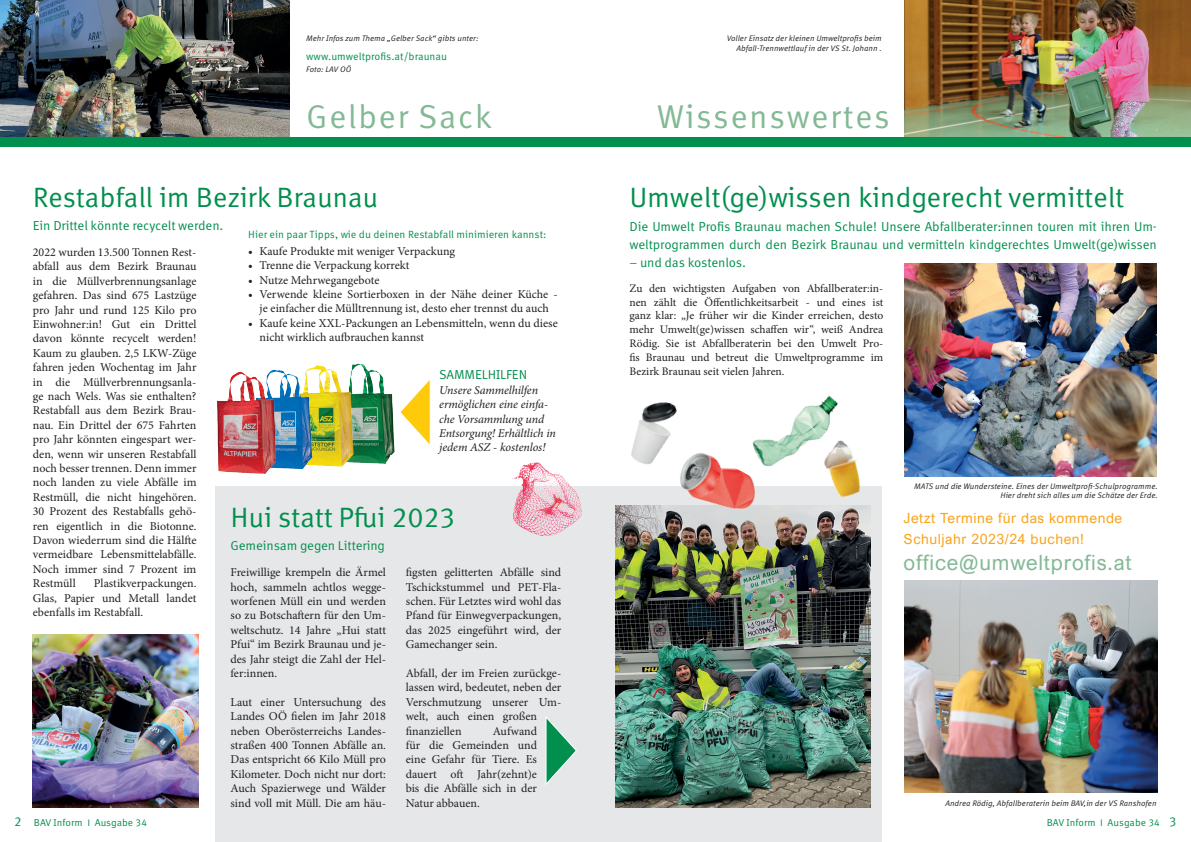
<style>
.page{position:relative;width:1191px;height:842px;background:#fff}
.page>*{position:absolute;margin:0;border:0;box-sizing:border-box;transform-origin:0 0}
.t1{font:33px "Meta Correspondence OT";letter-spacing:.04em;color:#84b995}
.t2{font:28px "Meta Correspondence OT";letter-spacing:-.01em;color:#008f4d}
.t3{font:21px "Arial Nova";letter-spacing:.04em;color:#84b995}
.t4{font:14px/21px "Arial Nova";letter-spacing:.04em;color:#f9a31b}
.t5{font:13px/18px "Meta Correspondence OT";letter-spacing:-.01em;color:#008f4d}
.t6{font:12px/14.4px "Minion Pro";color:#231f20;text-align:justify}
.t7{font:italic 12px/14.4px "Minion Pro";letter-spacing:-.01em;color:#231f20}
.t8{font:11.5px/13.8px "Minion Pro";color:#231f20;text-align:justify}
.t9{font:10.5px "Meta Correspondence OT";color:#008f4d}
.t10{font:10px "Meta Correspondence OT";color:#008f4d}
.t11{font:italic 8px/9.6px "Meta Correspondence OT";color:#231f20;text-align:right}
.s1{font-size:13px}
</style>
<div class="page">
<img style="left:0;top:0;width:289px;height:137px">
<div style="left:0;top:137px;width:604px;height:10px;background:#008f4d"></div>
<img style="left:904px;top:0;width:287px;height:137px">
<div style="left:585px;top:137px;width:606px;height:10px;background:#008f4d"></div>
<img style="left:752px;top:396px;width:86px;height:71px">
<div style="left:215px;top:486px;width:666px;height:356px;background:#e6e7e9"></div>
<img style="left:904px;top:264px;width:252px;height:212px">
<img style="left:33px;top:634px;width:166px;height:174px">
<img style="left:904px;top:580px;width:253px;height:213px">
<img style="left:615px;top:505px;width:255px;height:303px">
<svg style="left:545px;top:717px;width:32px;height:68px"></svg>
<svg style="left:400px;top:380px;width:31px;height:65px"></svg>
<img style="left:669px;top:444px;width:94px;height:81px">
<img style="left:817px;top:434px;width:43px;height:63px">
<img style="left:511px;top:462px;width:114px;height:81px">
<img style="left:613px;top:402px;width:81px;height:84px">
<img style="left:357px;top:363px;width:38px;height:101px">
<img style="left:315px;top:364px;width:42px;height:103px">
<img style="left:273px;top:367px;width:46px;height:102px">
<img style="left:217px;top:370px;width:63px;height:104px">
<p class="t11" style="left:306px;top:34px;width:174px">Mehr Infos zum Thema „Gelber Sack“ gibts unter:</p>
<p class="t9" style="left:306px;top:50px;width:142px">www.umweltprofis.at/braunau</p>
<p class="t11" style="left:306px;top:65px;width:46px">Foto: LAV OÖ</p>
<h1 class="t1" style="left:306px;top:97px;width:187px">Gelber Sack</h1>
<h2 class="t2" style="left:33px;top:180px;width:347px">Restabfall im Bezirk Braunau</h2>
<p class="t5" style="left:33px;top:217px;width:192px">Ein Drittel könnte recycelt werden.</p>
<p class="t6" style="left:33px;top:245px;width:165px">2022 wurden 13.500 Tonnen Rest&shy;abfall aus dem Bezirk Braunau in die Müllverbrennungsanlage gefahren. Das sind 675 Lastzüge pro Jahr und rund 125 Kilo pro Einwohner:in! Gut ein Drittel davon könnte recycelt werden!<br>Kaum zu glauben. 2,5 LKW-Züge fahren jeden Wochentag im Jahr in die Müllverbrennungsanla&shy;ge nach Wels. Was sie enthalten?<br>Restabfall aus dem Bezirk Brau&shy;nau. Ein Drittel der 675 Fahrten pro Jahr könnten eingespart wer&shy;den, wenn wir unseren Restabfall noch besser trennen. Denn immer noch landen zu viele Abfälle im Restmüll, die nicht hingehören.<br>30 Prozent des Restabfalls gehö&shy;ren eigentlich in die Biotonne.<br>Davon wiederrum sind die Hälfte vermeidbare Lebensmittelabfälle.<br>Noch immer sind 7 Prozent im Restmüll</p>
<p class="t9" style="left:248px;top:228px;width:300px">Hier ein paar Tipps, wie du deinen Restabfall minimieren kannst:</p>
<p class="t6" style="left:248px;top:244px;width:208px">• Kaufe Produkte mit weniger Verpackung</p>
<p class="t6" style="left:248px;top:258px;width:163px">• Trenne die Verpackung korrekt</p>
<p class="t6" style="left:248px;top:273px;width:133px">• Nutze Mehrwegangebote</p>
<p class="t6" style="left:248px;top:287px;width:311px;text-align:center">• Verwende kleine Sortierboxen in der Nähe deiner Küche - je einfacher die Mülltrennung ist, desto eher trennst du auch</p>
<p class="t6" style="left:260px;top:316px;width:300px;text-indent:-11px">• Kaufe keine XXL-Packungen an Lebensmitteln, wenn du diese nicht wirklich aufbrauchen kannst</p>
<p class="t5" style="left:439px;top:366px;width:89px">SAMMELHILFEN</p>
<p class="t7" style="left:439px;top:383px;width:118px">Unsere Sammelhilfen ermöglichen eine einfa&shy;che Vorsammlung und<br>Entsorgung! Erhältlich in jedem ASZ - kostenlos!</p>
<h2 class="t2" style="left:230px;top:501px;width:227px">Hui statt Pfui 2023</h2>
<p class="t5" style="left:230px;top:537px;width:156px">Gemeinsam gegen Littering</p>
<p class="t6" style="left:230px;top:565px;width:157px">Freiwillige krempeln die Ärmel hoch, sammeln achtlos wegge&shy;worfenen Müll ein und werden so zu Botschaftern für den Um&shy;weltschutz. 14 Jahre „Hui statt Pfui“ im Bezirk Braunau und je&shy;des Jahr steigt die Zahl der Hel&shy;fer:innen.</p>
<p class="t6" style="left:230px;top:695px;width:157px">Laut einer Untersuchung des Landes OÖ fielen im Jahr 2018 neben Oberösterreichs Landes&shy;straßen 400 Tonnen Abfälle an.<br>Das entspricht 66 Kilo Müll pro Kilometer. Doch nicht nur dort:<br>Auch Spazierwege und Wälder sind voll mit Müll. Die am häu-</p>
<p class="t6" style="left:406px;top:565px;width:157px">figsten gelitterten Abfälle sind Tschickstummel und PET-Fla&shy;schen. Für Letztes wird wohl das Pfand für Einwegverpackungen, das 2025 eingeführt wird, der Gamechanger sein.</p>
<p class="t6" style="left:406px;top:666px;width:157px;text-align:left">Abfall, der im Freien zurückge&shy;lassen wird, bedeutet, neben der<br>Verschmutzung unserer Um&shy;welt, auch einen großen finanziellen</p>
<p class="t6" style="left:33px;top:576px;width:165px;text-indent:61px">Plastikverpackungen.<br>Glas, Papier und Metall landet ebenfalls im Restabfall.</p>
<p class="t6" style="left:406px;top:723px;width:133px;text-indent:87px">Aufwand für die Gemeinden und eine Gefahr für Tiere. Es dauert oft Jahr(zehnt)e bis die Abfälle sich in der Natur abbauen.</p>
<p class="t11" style="left:727px;top:34px;width:156px">Voller Einsatz der kleinen Umweltprofis beim<br>Abfall-Trennwettlauf in der VS St. Johann .</p>
<h1 class="t1" style="left:657px;top:97px;width:234px">Wissenswertes</h1>
<h2 class="t2" style="left:629px;top:181px;width:496px">Umwelt(ge)wissen kindgerecht vermittelt</h2>
<p class="t5" style="left:629px;top:217px;width:529px">Die Umwelt Profis Braunau machen Schule! Unsere Abfallberater:innen touren mit ihren Um&shy;weltprogrammen durch den Bezirk Braunau und vermitteln kindgerechtes Umwelt(ge)wissen</p>
<p class="t5" style="left:629px;top:253px;width:118px">– und das kostenlos.</p>
<p class="t8" style="left:629px;top:281px;width:255px">Zu den wichtigsten Aufgaben von Abfallberater:in&shy;nen zählt die Öffentlichkeitsarbeit - und eines ist ganz klar: „Je früher wir die Kinder erreichen, desto mehr Umwelt(ge)wissen schaffen wir“, weiß Andrea Rödig. Sie ist Abfallberaterin bei den Umwelt Pro&shy;fis Braunau und betreut die Umweltprogramme im Bezirk Braunau seit vielen Jahren.</p>
<p class="t11" style="left:914px;top:481px;width:245px">MATS und die Wundersteine. Eines der Umweltprofi-Schulprogramme.<br>Hier dreht sich alles um die Schätze der Erde.</p>
<p class="t4" style="left:903px;top:507px;width:220px">Jetzt Termine für das kommende<br>Schuljahr 2023/24 buchen!</p>
<h3 class="t3" style="left:903px;top:550px;width:229px">office@umweltprofis.at</h3>
<p class="t11" style="left:945px;top:798px;width:213px">Andrea Rödig, Abfallberaterin beim BAV,in der VS Ranshofen</p>
<p class="t10" style="left:14px;top:817px;width:134px"><span class="s1">2</span> BAV Inform Ⅰ Ausgabe 34</p>
<p class="t10" style="left:1046px;top:817px;width:131px">BAV Inform Ⅰ Ausgabe 34 <span class="s1">3</span></p>
</div>
